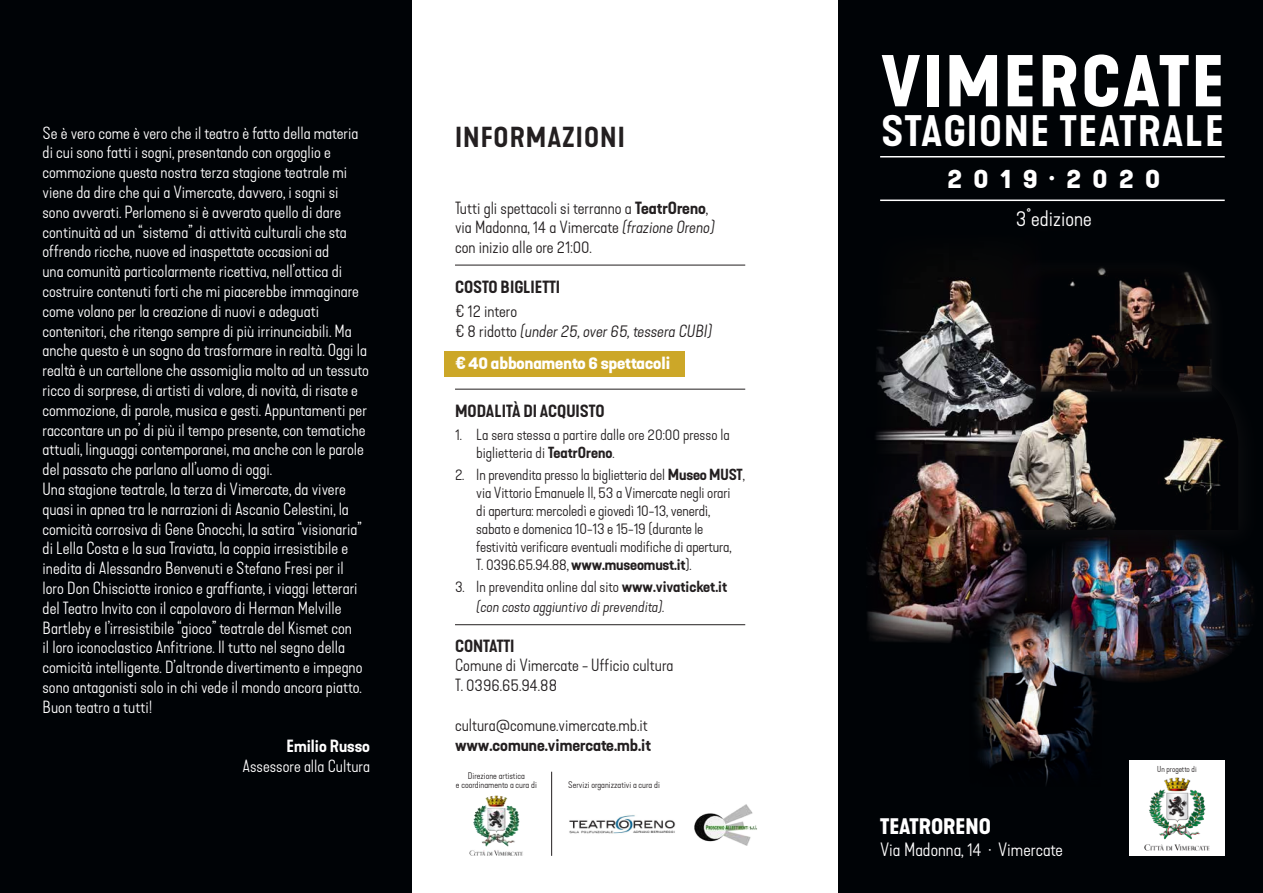
<style>
.page{position:relative;width:1263px;height:893px;background:#000306}
.page>*{position:absolute;margin:0;border:0;box-sizing:border-box;transform-origin:0 0}
.t1{font:700 expanded 68.4px "Kapra Neue Pro";letter-spacing:.04em;color:#fff}
.t2{font:600 expanded 41.1px "Kapra Neue Pro";letter-spacing:.04em;color:#fff}
.t3{font:600 expanded 27px "Kapra Neue Pro";letter-spacing:.04em;color:#231f20}
.t4{font:700 expanded 25.95px "Kapra Neue Pro";letter-spacing:.445em;color:#fff}
.t5{font:300 expanded 21px "Kapra Neue Pro";color:#fff}
.t6{font:700 expanded 21px "Kapra Neue Pro";color:#fff}
.t7{font:300 expanded 18px "Kapra Neue Pro";color:#fff}
.t8{font:300 expanded 16.5px/19.8px "Kapra Neue Pro";color:#fff}
.t9{font:300 expanded 16.5px/19.8px "Kapra Neue Pro";color:#231f20}
.t10{font:600 expanded 16.5px "Kapra Neue Pro";color:#231f20}
.t11{font:italic 300 expanded 16.5px/19.8px "Kapra Neue Pro";color:#231f20}
.t12{font:700 expanded 16.5px "Kapra Neue Pro";color:#fff}
.t13{font:600 expanded 16.5px "Kapra Neue Pro";color:#fff}
.t14{font:300 expanded 15px/18px "Kapra Neue Pro";letter-spacing:-.01em;color:#231f20}
.t15{font:italic 300 expanded 15px/19.8px "Kapra Neue Pro";color:#231f20}
.t16{font:300 expanded 9px/9px "Kapra Neue Pro";color:#231f20;text-align:center}
.t17{font:300 expanded 8.1px "Kapra Neue Pro";color:#231f20}
.s1{font-weight:600}
.s2{font-style:italic}
.s3{font-style:normal}
.s4{font-weight:600;font-style:normal}
.s5{font-family:"AT Our Bodoni";font-stretch:normal}
</style>
<div class="page">
<div style="left:412px;top:0;width:426px;height:893px;background:#fff"></div>
<div style="left:444px;top:351px;width:241px;height:25px;background:#cca728"></div>
<hr style="left:455px;top:265px;width:290px;height:1px;background:#231f20">
<hr style="left:455px;top:389px;width:290px;height:1px;background:#231f20">
<hr style="left:455px;top:624px;width:290px;height:1px;background:#231f20">
<hr style="left:551px;top:772px;width:1px;height:84px;background:#231f20">
<img style="left:569px;top:815px;width:107px;height:19px">
<img style="left:695px;top:804px;width:62px;height:42px">
<img style="left:485px;top:795px;width:23px;height:13px">
<hr style="left:880px;top:156px;width:345px;height:1px;background:#fff">
<hr style="left:880px;top:200px;width:345px;height:1px;background:#fff">
<img style="left:1050px;top:267px;width:162px;height:88px">
<img style="left:867px;top:484px;width:147px;height:159px">
<img style="left:876px;top:277px;width:158px;height:207px">
<img style="left:1014px;top:554px;width:239px;height:128px">
<div style="left:981px;top:355px;width:281px;height:199px;background:#231f20;opacity:.4"></div>
<img style="left:997px;top:371px;width:241px;height:159px">
<img style="left:969px;top:590px;width:132px;height:194px">
<svg style="left:1129px;top:760px;width:96px;height:96px;background:#e2e8e4"></svg>
<img style="left:1163px;top:777px;width:28px;height:15px">
<p class="t8" style="left:43px;top:123px;width:328px">Se è vero come è vero che il teatro è fatto della materia di cui sono fatti i sogni, presentando con orgoglio e commozione questa nostra terza stagione teatrale mi viene da dire che qui a Vimercate, davvero, i sogni si sono avverati. Perlomeno si è avverato quello di dare continuità ad un “sistema” di attività culturali che sta offrendo ricche, nuove ed inaspettate occasioni ad<br>una comunità particolarmente ricettiva, nell’ottica di costruire contenuti forti che mi piacerebbe immaginare come volano per la creazione di nuovi e adeguati contenitori, che ritengo sempre di più irrinunciabili. Ma anche questo è un sogno da trasformare in realtà. Oggi la realtà è un cartellone che assomiglia molto ad un tessuto ricco di sorprese, di artisti di valore, di novità, di risate e commozione, di parole, musica e gesti. Appuntamenti per raccontare un po’ di più il tempo presente, con tematiche attuali, linguaggi contemporanei, ma anche con le parole del passato che parlano all’uomo di oggi.<br>Una stagione teatrale, la terza di Vimercate, da vivere quasi in apnea tra le narrazioni di Ascanio Celestini, la comicità corrosiva di Gene Gnocchi, la satira “visionaria” di Lella Costa e la sua Traviata, la coppia irresistibile e inedita di Alessandro Benvenuti e Stefano Fresi per il loro Don Chisciotte ironico e graffiante, i viaggi letterari del Teatro Invito con il capolavoro di Herman Melville Bartleby e l’irresistibile “gioco” teatrale del Kismet con<br>il loro iconoclastico Anfitrione. Il tutto nel segno della comicità intelligente. D’altronde divertimento e impegno sono antagonisti solo in chi vede il mondo ancora piatto.<br>Buon teatro a tutti!</p>
<p class="t13" style="left:287px;top:736px;width:85px">Emilio Russo</p>
<p class="t8" style="left:243px;top:757px;width:129px">Assessore alla Cultura</p>
<h3 class="t3" style="left:455px;top:120px;width:171px">INFORMAZIONI</h3>
<p class="t9" style="left:455px;top:198px;width:261px">Tutti gli spettacoli si terranno a <span class="s1">TeatrOreno</span>, via Madonna, 14 a Vimercate <span class="s2">(frazione Oreno) </span>con inizio alle ore 21:00.</p>
<p class="t10" style="left:455px;top:276px;width:107px">COSTO BIGLIETTI</p>
<p class="t11" style="left:455px;top:302px;width:259px"><span class="s3">€ 12 intero<br>€ 8 ridotto</span> (under 25, over 65, tessera CUBI)</p>
<p class="t12" style="left:455px;top:352px;width:217px">€ 40 abbonamento 6 spettacoli</p>
<p class="t10" style="left:455px;top:401px;width:151px">MODALITÀ DI ACQUISTO</p>
<p class="t14" style="left:476px;top:426px;width:255px;text-indent:-21px">1. La sera stessa a partire dalle ore 20:00 presso la biglietteria di <span class="s1">TeatrOreno</span>.</p>
<p class="t14" style="left:476px;top:466px;width:270px;text-indent:-21px">2. In prevendita presso la biglietteria del <span class="s1">Museo MUST</span>, via Vittorio Emanuele II, 53 a Vimercate negli orari<br>di apertura: mercoledì e giovedì 10-13, venerdì, sabato e domenica 10-13 e 15-19 (durante le festività verificare eventuali modifiche di apertura,<br>T. 0396.65.94.88, <span class="s1">www.museomust.it</span>).</p>
<p class="t15" style="left:476px;top:577px;width:252px;text-indent:-21px"><span class="s3">3. In prevendita online dal sito</span> <span class="s4">www.vivaticket.it </span>(con costo aggiuntivo di prevendita).</p>
<p class="t10" style="left:455px;top:635px;width:61px">CONTATTI</p>
<p class="t9" style="left:455px;top:656px;width:220px">Comune di Vimercate - Ufficio cultura<br>T. 0396.65.94.88</p>
<p class="t9" style="left:455px;top:715px;width:194px">cultura@comune.vimercate.mb.it</p>
<p class="t10" style="left:455px;top:734px;width:198px">www.comune.vimercate.mb.it</p>
<p class="t16" style="left:456px;top:771px;width:82px">Direzione artistica<br>e coordinamento a cura di</p>
<p class="t16" style="left:568px;top:781px;width:93px">Servizi organizzativi a cura di</p>
<h1 class="t1" style="left:881px;top:36px;width:345px">VIMERCATE</h1>
<h2 class="t2" style="left:881px;top:104px;width:344px">STAGIONE TEATRALE</h2>
<h3 class="t4" style="left:947px;top:162px;width:214px">2019·2020</h3>
<p class="t5" style="left:1016px;top:205px;width:77px">3°edizione</p>
<p class="t6" style="left:880px;top:813px;width:112px">TEATRORENO</p>
<p class="t7" style="left:880px;top:839px;width:184px">Via Madonna, 14 <span class="s5">·</span> Vimercate</p>
<p class="t17" style="left:1157px;top:764px;width:41px">Un progetto di</p>
</div>
